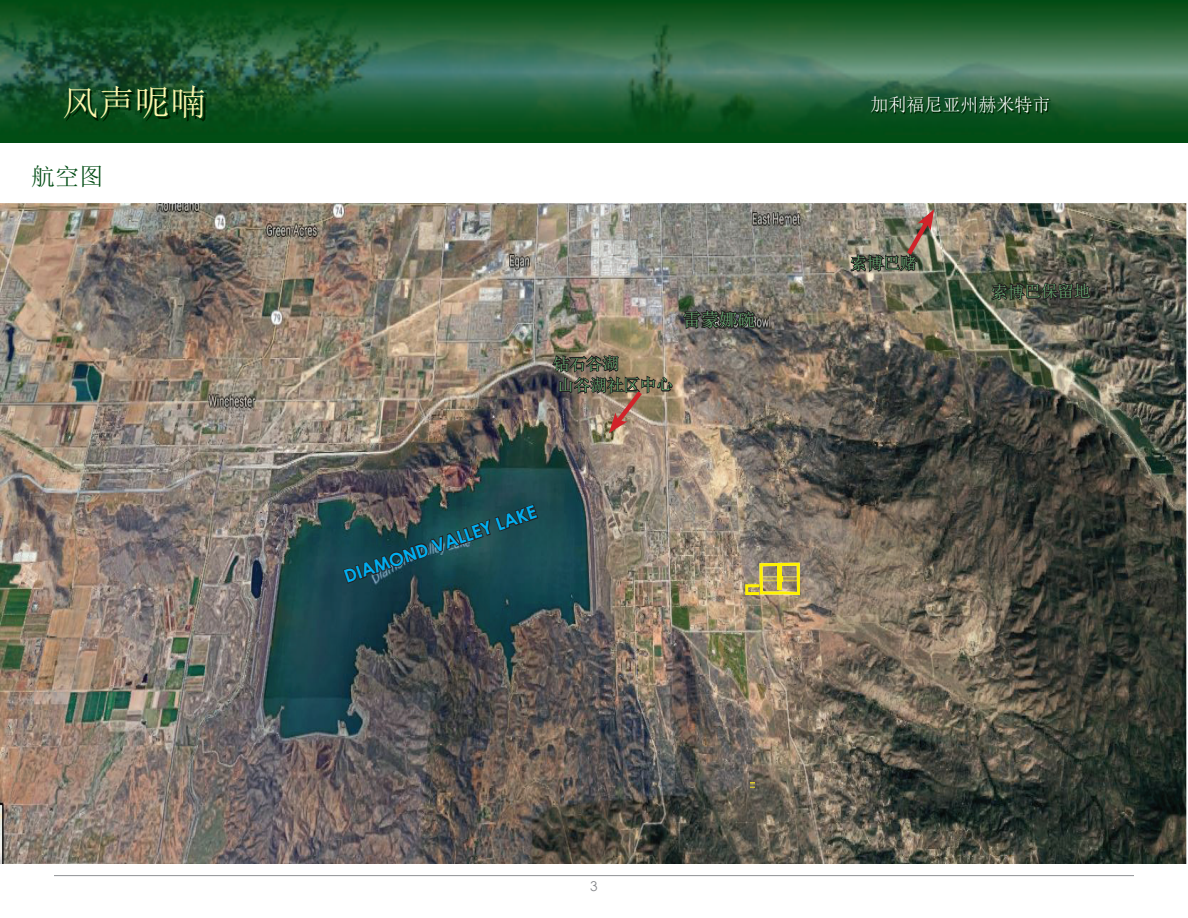
<style>
.page{position:relative;width:1188px;height:918px;background:#fff}
.page>*{position:absolute;margin:0;border:0;box-sizing:border-box;transform-origin:0 0}
.t1{font:36px "Sim Sun";color:#fff8ae}
.t2{font:24px "Sim Sun";color:#004c13}
.t3{font:700 18px "Century Gothic";color:#00aeef}
.t4{font:18px "Sim Sun";color:#fff}
.t5{font:18px "Sim Sun";color:#69b174}
.t6{font:16.5px/21.8px "Sim Sun";color:#69b174}
.t7{font:13.5px "Century Gothic";color:#86888b}
</style>
<div class="page">
<img style="left:0;top:203px;width:1186px;height:661px">
<svg style="left:745px;top:563px;width:55px;height:32px;background:#bfb150"></svg>
<svg style="left:750px;top:783px;width:5px;height:4px"></svg>
<svg style="left:342px;top:503px;width:198px;height:82px;background:#23474c"></svg>
<svg style="left:682px;top:142px;width:75px;height:189px"></svg>
<svg style="left:847px;top:209px;width:87px;height:65px;background:#817769"></svg>
<svg style="left:988px;top:281px;width:104px;height:21px;background:#3d3c34"></svg>
<img style="left:550px;top:142px;width:124px;height:291px">
<div style="left:0;top:135px;width:1188px;height:7px;background:#014d14"></div>
<img style="left:0;top:0;width:1188px;height:135px">
<img style="left:66px;top:88px;width:141px;height:33px">
<img style="left:872px;top:97px;width:179px;height:17px">
<hr style="left:54px;top:876px;width:1080px;height:1px;background:#f1f2f3">
<h1 class="t1" style="left:63px;top:84px;width:145px">风声呢喃</h1>
<p class="t4" style="left:870px;top:96px;width:181px">加利福尼亚州赫米特市</p>
<h2 class="t2" style="left:31px;top:164px;width:73px">航空图</h2>
<p class="t6" style="left:553px;top:353px;width:121px;rotate:-1deg">钻石谷湖<br>山谷湖社区中心</p>
<p class="t5" style="left:683px;top:311px;width:74px">雷蒙娜碗</p>
<p class="t3" style="left:340px;top:564px;width:204px;rotate:-19deg">DIAMOND VALLEY LAKE</p>
<p class="t6" style="left:850px;top:253px;width:67px;rotate:-1deg">索博巴赌</p>
<p class="t6" style="left:991px;top:281px;width:100px;rotate:-1deg">索博巴保留地</p>
<p class="t7" style="left:590px;top:877px;width:9px">3</p>
</div>
